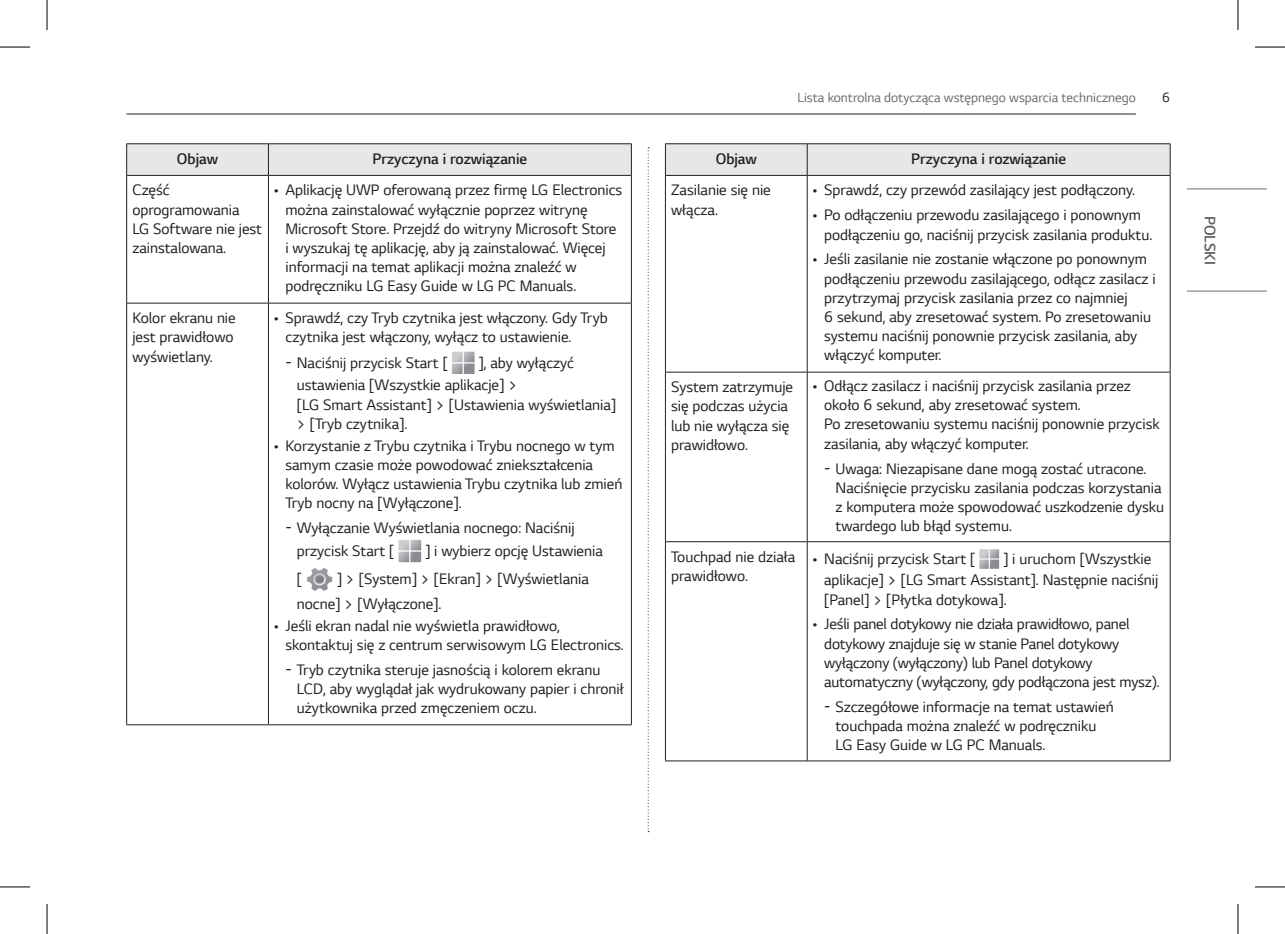
<style>
.page{position:relative;width:1285px;height:934px;background:#fff}
.page>*{position:absolute;margin:0;border:0;box-sizing:border-box;transform-origin:0 0}
.Table_body_7_5{font:16px/19.2px "LG Smart";color:#231f20}
.Table_body_7_5-2{font:300 16px "LG Smart";color:#231f20}
.t1{font:300 16px "LG Smart";color:#57585a}
.t2{font:14px "LG Smart";color:#6c6d70}
.t3{font:14px "LG Smart";color:#231f20}
.s1{font-family:"LG Sm Kr R"}
</style>
<div class="page">
<hr style="left:126px;top:114px;width:1010px;height:1px;background:#231f20">
<svg style="left:647px;top:147px;width:2px;height:683px"></svg>
<hr style="left:1187px;top:290px;width:79px;height:1px;background:#6c6d70">
<hr style="left:1187px;top:188px;width:79px;height:1px;background:#6c6d70">
<svg style="left:127px;top:144px;width:504px;height:31px;background:#e3e4e6"></svg>
<hr style="left:126px;top:143px;width:142px;height:1px;background:#231f20">
<hr style="left:126px;top:144px;width:1px;height:31px;background:#231f20">
<hr style="left:268px;top:143px;width:363px;height:1px;background:#231f20">
<hr style="left:268px;top:144px;width:1px;height:31px;background:#231f20">
<hr style="left:631px;top:144px;width:1px;height:31px;background:#231f20">
<hr style="left:126px;top:175px;width:142px;height:1px;background:#231f20">
<hr style="left:126px;top:175px;width:1px;height:128px;background:#231f20">
<hr style="left:268px;top:175px;width:363px;height:1px;background:#231f20">
<hr style="left:268px;top:175px;width:1px;height:128px;background:#231f20">
<hr style="left:631px;top:175px;width:1px;height:128px;background:#231f20">
<hr style="left:126px;top:302px;width:142px;height:1px;background:#231f20">
<hr style="left:126px;top:303px;width:1px;height:421px;background:#231f20">
<hr style="left:268px;top:302px;width:363px;height:1px;background:#231f20">
<hr style="left:268px;top:303px;width:1px;height:421px;background:#231f20">
<hr style="left:631px;top:303px;width:1px;height:421px;background:#231f20">
<hr style="left:126px;top:724px;width:142px;height:1px;background:#231f20">
<hr style="left:268px;top:724px;width:363px;height:1px;background:#231f20">
<svg style="left:452px;top:351px;width:22px;height:23px"></svg>
<svg style="left:398px;top:539px;width:23px;height:23px"></svg>
<img style="left:307px;top:568px;width:26px;height:23px">
<div style="left:666px;top:144px;width:503px;height:31px;background:#e6e7e9"></div>
<hr style="left:665px;top:760px;width:142px;height:1px;background:#231f20">
<hr style="left:807px;top:760px;width:363px;height:1px;background:#231f20">
<hr style="left:665px;top:143px;width:142px;height:1px;background:#231f20">
<hr style="left:665px;top:144px;width:1px;height:31px;background:#231f20">
<hr style="left:807px;top:143px;width:363px;height:1px;background:#231f20">
<hr style="left:807px;top:144px;width:1px;height:31px;background:#231f20">
<hr style="left:1169px;top:144px;width:1px;height:31px;background:#231f20">
<hr style="left:665px;top:175px;width:142px;height:1px;background:#231f20">
<hr style="left:665px;top:175px;width:1px;height:197px;background:#231f20">
<hr style="left:807px;top:175px;width:363px;height:1px;background:#231f20">
<hr style="left:807px;top:175px;width:1px;height:197px;background:#231f20">
<hr style="left:1169px;top:175px;width:1px;height:197px;background:#231f20">
<hr style="left:665px;top:371px;width:142px;height:1px;background:#231f20">
<hr style="left:665px;top:372px;width:1px;height:169px;background:#231f20">
<hr style="left:807px;top:371px;width:363px;height:1px;background:#231f20">
<hr style="left:807px;top:372px;width:1px;height:169px;background:#231f20">
<hr style="left:1169px;top:372px;width:1px;height:169px;background:#231f20">
<hr style="left:665px;top:541px;width:142px;height:1px;background:#231f20">
<hr style="left:665px;top:541px;width:1px;height:219px;background:#231f20">
<hr style="left:807px;top:541px;width:363px;height:1px;background:#231f20">
<hr style="left:807px;top:541px;width:1px;height:219px;background:#231f20">
<hr style="left:1169px;top:541px;width:1px;height:219px;background:#231f20">
<svg style="left:979px;top:549px;width:20px;height:19px"></svg>
<hr style="left:0;top:47px;width:30px;height:1px;background:#000">
<hr style="left:1255px;top:47px;width:30px;height:1px;background:#000">
<hr style="left:0;top:886px;width:30px;height:1px;background:#000">
<hr style="left:1255px;top:886px;width:30px;height:1px;background:#000">
<hr style="left:47px;top:0;width:1px;height:30px;background:#000">
<hr style="left:47px;top:903px;width:1px;height:30px;background:#000">
<hr style="left:1237px;top:0;width:1px;height:30px;background:#000">
<hr style="left:1237px;top:903px;width:1px;height:30px;background:#000">
<p class="Table_body_7_5-2" style="left:177px;top:148px;width:43px">Objaw</p>
<p class="Table_body_7_5-2" style="left:372px;top:148px;width:156px">Przyczyna i rozwiązanie</p>
<p class="Table_body_7_5" style="left:132px;top:180px;width:131px">Część oprogramowania<br>LG Software nie jest zainstalowana.</p>
<p class="Table_body_7_5" style="left:285px;top:180px;width:338px;text-indent:-11px">• Aplikację UWP oferowaną przez firmę LG Electronics można zainstalować wyłącznie poprzez witrynę Microsoft Store. Przejdź do witryny Microsoft Store i wyszukaj tę aplikację, aby ją zainstalować. Więcej informacji na temat aplikacji można znaleźć w podręczniku LG Easy Guide w LG PC Manuals.</p>
<p class="Table_body_7_5" style="left:132px;top:307px;width:105px">Kolor ekranu nie jest prawidłowo wyświetlany.</p>
<p class="Table_body_7_5" style="left:285px;top:307px;width:324px;text-indent:-11px">• Sprawdź, czy Tryb czytnika jest włączony. Gdy Tryb czytnika jest włączony, wyłącz to ustawienie.</p>
<p class="Table_body_7_5" style="left:297px;top:350px;width:279px;line-height:22.6px;text-indent:182px">], aby wyłączyć ustawienia [Wszystkie aplikacje] &gt;</p>
<p class="Table_body_7_5" style="left:297px;top:394px;width:321px">[LG Smart Assistant] &gt; [Ustawienia wyświetlania] &gt; [Tryb czytnika].</p>
<p class="Table_body_7_5" style="left:285px;top:435px;width:338px;text-indent:-11px">• Korzystanie z Trybu czytnika i Trybu nocnego w tym samym czasie może powodować zniekształcenia kolorów. Wyłącz ustawienia Trybu czytnika lub zmień Tryb nocny na [Wyłączone].</p>
<p class="Table_body_7_5" style="left:297px;top:516px;width:279px;line-height:22.6px;text-indent:-11px"><span class="s1">-</span> Wyłączanie Wyświetlania nocnego: Naciśnij przycisk Start [</p>
<p class="Table_body_7_5" style="left:285px;top:352px;width:164px"><span class="s1">-</span> Naciśnij przycisk Start [</p>
<p class="Table_body_7_5" style="left:425px;top:540px;width:179px">] i wybierz opcję Ustawienia</p>
<p class="Table_body_7_5" style="left:297px;top:565px;width:294px;line-height:24.6px;text-indent:40px">] &gt; [System] &gt; [Ekran] &gt; [Wyświetlania nocne] &gt; [Wyłączone].</p>
<p class="Table_body_7_5" style="left:285px;top:615px;width:340px;text-indent:-11px">• Jeśli ekran nadal nie wyświetla prawidłowo, skontaktuj się z centrum serwisowym LG Electronics.</p>
<p class="Table_body_7_5" style="left:297px;top:659px;width:328px;text-indent:-11px"><span class="s1">-</span> Tryb czytnika steruje jasnością i kolorem ekranu<br>LCD, aby wyglądał jak wydrukowany papier i chronił użytkownika przed zmęczeniem oczu.</p>
<p class="Table_body_7_5" style="left:297px;top:568px;width:7px">[</p>
<p class="t2" style="left:797px;top:89px;width:340px">Lista kontrolna dotycząca wstępnego wsparcia technicznego</p>
<p class="t3" style="left:1162px;top:89px;width:9px">6</p>
<p class="Table_body_7_5-2" style="left:715px;top:148px;width:43px">Objaw</p>
<p class="Table_body_7_5-2" style="left:911px;top:148px;width:156px">Przyczyna i rozwiązanie</p>
<p class="Table_body_7_5" style="left:671px;top:180px;width:101px">Zasilanie się nie włącza.</p>
<p class="Table_body_7_5" style="left:813px;top:180px;width:324px">• Sprawdź, czy przewód zasilający jest podłączony.</p>
<p class="Table_body_7_5" style="left:824px;top:205px;width:329px;text-indent:-11px">• Po odłączeniu przewodu zasilającego i ponownym podłączeniu go, naciśnij przycisk zasilania produktu.</p>
<p class="Table_body_7_5" style="left:824px;top:249px;width:333px;text-indent:-11px">• Jeśli zasilanie nie zostanie włączone po ponownym podłączeniu przewodu zasilającego, odłącz zasilacz i przytrzymaj przycisk zasilania przez co najmniej<br>6 sekund, aby zresetować system. Po zresetowaniu systemu naciśnij ponownie przycisk zasilania, aby włączyć komputer.</p>
<p class="Table_body_7_5" style="left:671px;top:376px;width:124px">System zatrzymuje się podczas użycia lub nie wyłącza się prawidłowo.</p>
<p class="Table_body_7_5" style="left:824px;top:375px;width:337px;text-indent:-11px">• Odłącz zasilacz i naciśnij przycisk zasilania przez około 6 sekund, aby zresetować system.<br>Po zresetowaniu systemu naciśnij ponownie przycisk zasilania, aby włączyć komputer.</p>
<p class="Table_body_7_5" style="left:835px;top:458px;width:330px;text-indent:-11px"><span class="s1">-</span> Uwaga: Niezapisane dane mogą zostać utracone.<br>Naciśnięcie przycisku zasilania podczas korzystania z komputera może spowodować uszkodzenie dysku twardego lub błąd systemu.</p>
<p class="Table_body_7_5" style="left:671px;top:546px;width:126px">Touchpad nie działa prawidłowo.</p>
<p class="Table_body_7_5" style="left:813px;top:548px;width:164px">• Naciśnij przycisk Start [</p>
<p class="Table_body_7_5" style="left:824px;top:547px;width:335px;line-height:21.2px;text-indent:179px">] i uruchom [Wszystkie aplikacje] &gt; [LG Smart Assistant]. Następnie naciśnij</p>
<p class="Table_body_7_5" style="left:824px;top:589px;width:184px">[Panel] &gt; [Płytka dotykowa].</p>
<p class="Table_body_7_5" style="left:824px;top:613px;width:337px;text-indent:-11px">• Jeśli panel dotykowy nie działa prawidłowo, panel dotykowy znajduje się w stanie Panel dotykowy wyłączony (wyłączony) lub Panel dotykowy automatyczny (wyłączony, gdy podłączona jest mysz).</p>
<p class="Table_body_7_5" style="left:835px;top:696px;width:280px;text-indent:-11px"><span class="s1">-</span> Szczegółowe informacje na temat ustawień touchpada można znaleźć w podręczniku<br>LG Easy Guide w LG PC Manuals.</p>
<p class="t1" style="left:1220px;top:215px;width:50px;rotate:90deg">POLSKI</p>
</div>
